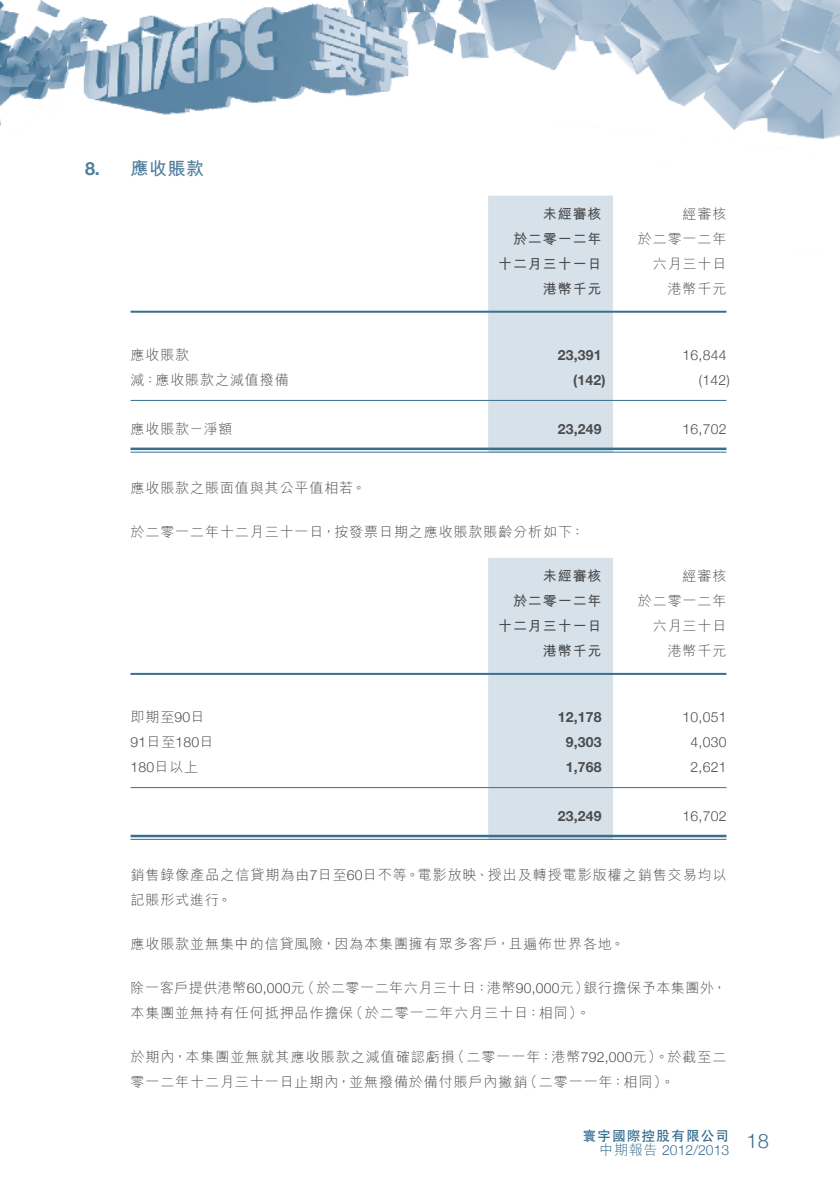
<style>
.page{position:relative;width:840px;height:1191px;background:#fff}
.page>*{position:absolute;margin:0;border:0;box-sizing:border-box;transform-origin:0 0}
.t1{font:300 20px "Helvetica Neue";color:#386e8f}
.Notes_HD1{font:700 18px "M Hei HK";color:#517d9d}
.Notes_HD1-2{font:700 18px "Helvetica Neue";color:#517d9d}
.Notes{font:300 14px/25px "M Hei HK";letter-spacing:.065em;color:#4b4c4d}
.Notes-2{font:300 14px "Helvetica Neue";letter-spacing:.015em;color:#4b4c4d}
.Notes-3{font:300 14px "M Hei HK";letter-spacing:.04em;color:#4b4c4d}
.Notes-4{font:700 14px "M Hei HK";letter-spacing:.065em;color:#4b4c4d}
.Notes-5{font:700 14px "Helvetica Neue";letter-spacing:.015em;color:#4b4c4d}
.t2{font:300 14px "Helvetica Neue";letter-spacing:.005em;color:#386e8f}
.t3{font:700 14px "C Hei 2 HK";letter-spacing:.055em;color:#386e8f}
.s1{font-family:"Helvetica Neue"}
.s2{font-family:"M Hei HK"}
</style>
<div class="page">
<img style="left:2px;top:0;width:837px;height:380px">
<img style="left:1px;top:0;width:1px;height:380px">
<div style="left:488px;top:196px;width:124px;height:256px;background:#d6e1ea"></div>
<hr style="left:130px;top:311px;width:358px;height:2px;background:#386e8f">
<hr style="left:488px;top:311px;width:124px;height:2px;background:#386e8f">
<hr style="left:612px;top:311px;width:114px;height:2px;background:#386e8f">
<hr style="left:130px;top:400px;width:358px;height:1px;background:#386e8f">
<hr style="left:488px;top:400px;width:124px;height:1px;background:#386e8f">
<hr style="left:612px;top:400px;width:114px;height:1px;background:#386e8f">
<hr style="left:130px;top:447px;width:358px;height:3px;background:#386e8f">
<hr style="left:130px;top:452px;width:358px;height:1px;background:#386e8f">
<hr style="left:488px;top:447px;width:124px;height:3px;background:#386e8f">
<hr style="left:488px;top:452px;width:124px;height:1px;background:#386e8f">
<hr style="left:612px;top:447px;width:114px;height:3px;background:#386e8f">
<hr style="left:612px;top:452px;width:114px;height:1px;background:#386e8f">
<div style="left:488px;top:558px;width:124px;height:281px;background:#d6e1ea"></div>
<hr style="left:130px;top:673px;width:358px;height:2px;background:#386e8f">
<hr style="left:488px;top:673px;width:124px;height:2px;background:#386e8f">
<hr style="left:612px;top:673px;width:114px;height:2px;background:#386e8f">
<hr style="left:130px;top:787px;width:358px;height:1px;background:#386e8f">
<hr style="left:488px;top:787px;width:124px;height:1px;background:#386e8f">
<hr style="left:612px;top:787px;width:114px;height:1px;background:#386e8f">
<hr style="left:130px;top:834px;width:358px;height:3px;background:#386e8f">
<hr style="left:130px;top:839px;width:358px;height:1px;background:#386e8f">
<hr style="left:488px;top:834px;width:124px;height:3px;background:#386e8f">
<hr style="left:488px;top:839px;width:124px;height:1px;background:#386e8f">
<hr style="left:612px;top:834px;width:114px;height:3px;background:#386e8f">
<hr style="left:612px;top:839px;width:114px;height:1px;background:#386e8f">
<p class="Notes_HD1-2" style="left:85px;top:157px;width:16px">8.</p>
<p class="Notes_HD1" style="left:130px;top:155px;width:75px">應收賬款</p>
<p class="Notes-4" style="left:542px;top:203px;width:60px">未經審核</p>
<p class="Notes-4" style="left:512px;top:228px;width:90px">於二零一二年</p>
<p class="Notes-4" style="left:498px;top:253px;width:105px">十二月三十一日</p>
<p class="Notes-4" style="left:542px;top:278px;width:60px">港幣千元</p>
<p class="Notes" style="left:130px;top:342px;width:60px">應收賬款</p>
<p class="Notes-5" style="left:557px;top:346px;width:45px">23,391</p>
<p class="Notes" style="left:130px;top:367px;width:160px">減：應收賬款之減值撥備</p>
<p class="Notes-5" style="left:573px;top:371px;width:34px">)142(</p>
<p class="Notes" style="left:130px;top:416px;width:103px">應收賬款－淨額</p>
<p class="Notes-5" style="left:557px;top:420px;width:45px">23,249</p>
<p class="Notes" style="left:130px;top:475px;width:236px">應收賬款之賬面值與其公平值相若。</p>
<p class="Notes" style="left:130px;top:519px;width:455px">於二零一二年十二月三十一日，按發票日期之應收賬款賬齡分析如下：</p>
<p class="Notes-4" style="left:542px;top:566px;width:60px">未經審核</p>
<p class="Notes-4" style="left:512px;top:591px;width:90px">於二零一二年</p>
<p class="Notes-4" style="left:498px;top:616px;width:105px">十二月三十一日</p>
<p class="Notes-4" style="left:542px;top:641px;width:60px">港幣千元</p>
<p class="Notes" style="left:682px;top:201px;width:45px">經審核</p>
<p class="Notes" style="left:637px;top:226px;width:90px">於二零一二年</p>
<p class="Notes" style="left:652px;top:251px;width:75px">六月三十日</p>
<p class="Notes" style="left:667px;top:276px;width:60px">港幣千元</p>
<p class="Notes-2" style="left:682px;top:346px;width:45px">16,844</p>
<p class="Notes-2" style="left:698px;top:371px;width:32px">)142(</p>
<p class="Notes-2" style="left:682px;top:420px;width:45px">16,702</p>
<p class="Notes" style="left:682px;top:563px;width:45px">經審核</p>
<p class="Notes" style="left:637px;top:588px;width:90px">於二零一二年</p>
<p class="Notes" style="left:652px;top:613px;width:75px">六月三十日</p>
<p class="Notes" style="left:667px;top:638px;width:60px">港幣千元</p>
<p class="Notes" style="left:130px;top:704px;width:75px">即期至<span class="s1">90</span>日</p>
<p class="Notes-5" style="left:557px;top:708px;width:45px">12,178</p>
<p class="Notes-2" style="left:682px;top:708px;width:45px">10,051</p>
<p class="Notes-2" style="left:130px;top:733px;width:84px">91<span class="s2">日至</span>180<span class="s2">日</span></p>
<p class="Notes-5" style="left:565px;top:733px;width:37px">9,303</p>
<p class="Notes-2" style="left:690px;top:733px;width:37px">4,030</p>
<p class="Notes-2" style="left:130px;top:758px;width:69px">180<span class="s2">日以上</span></p>
<p class="Notes-5" style="left:565px;top:758px;width:37px">1,768</p>
<p class="Notes-2" style="left:690px;top:758px;width:37px">2,621</p>
<p class="Notes-5" style="left:557px;top:807px;width:45px">23,249</p>
<p class="Notes-2" style="left:682px;top:807px;width:45px">16,702</p>
<p class="Notes" style="left:130px;top:862px;width:597px">銷售錄像產品之信貸期為由<span class="s1">7</span>日至<span class="s1">60</span>日不等。電影放映、授出及轉授電影版權之銷售交易均以記賬形式進行。</p>
<p class="Notes" style="left:130px;top:931px;width:495px">應收賬款並無集中的信貸風險，因為本集團擁有眾多客戶，且遍佈世界各地。</p>
<p class="Notes-3" style="left:583px;top:981px;width:144px">銀行擔保予本集團外，</p>
<p class="Notes-3" style="left:300px;top:981px;width:289px">（於二零一二年六月三十日：港幣<span class="s1">90,000</span>元）</p>
<p class="Notes-3" style="left:130px;top:981px;width:176px">除一客戶提供港幣<span class="s1">60,000</span>元</p>
<p class="Notes" style="left:349px;top:1000px;width:242px">（於二零一二年六月三十日：相同。(</p>
<p class="Notes" style="left:130px;top:1000px;width:224px">本集團並無持有任何抵押品作擔保</p>
<p class="Notes" style="left:450px;top:1044px;width:277px">（二零一一年：港幣<span class="s1">792,000</span>元）。於截至二</p>
<p class="Notes" style="left:130px;top:1044px;width:326px">於期內，本集團並無就其應收賬款之減值確認虧損</p>
<p class="Notes" style="left:130px;top:1069px;width:398px">零一二年十二月三十一日止期內，並無撥備於備付賬戶內撇銷</p>
<p class="Notes" style="left:523px;top:1069px;width:153px">（二零一一年：相同。(</p>
<p class="t3" style="left:582px;top:1129px;width:148px">寰宇國際控股有限公司</p>
<p class="t2" style="left:599px;top:1141px;width:131px"><span class="s2">中期報告</span> 2012/2013</p>
<h1 class="t1" style="left:746px;top:1128px;width:24px">18</h1>
</div>
